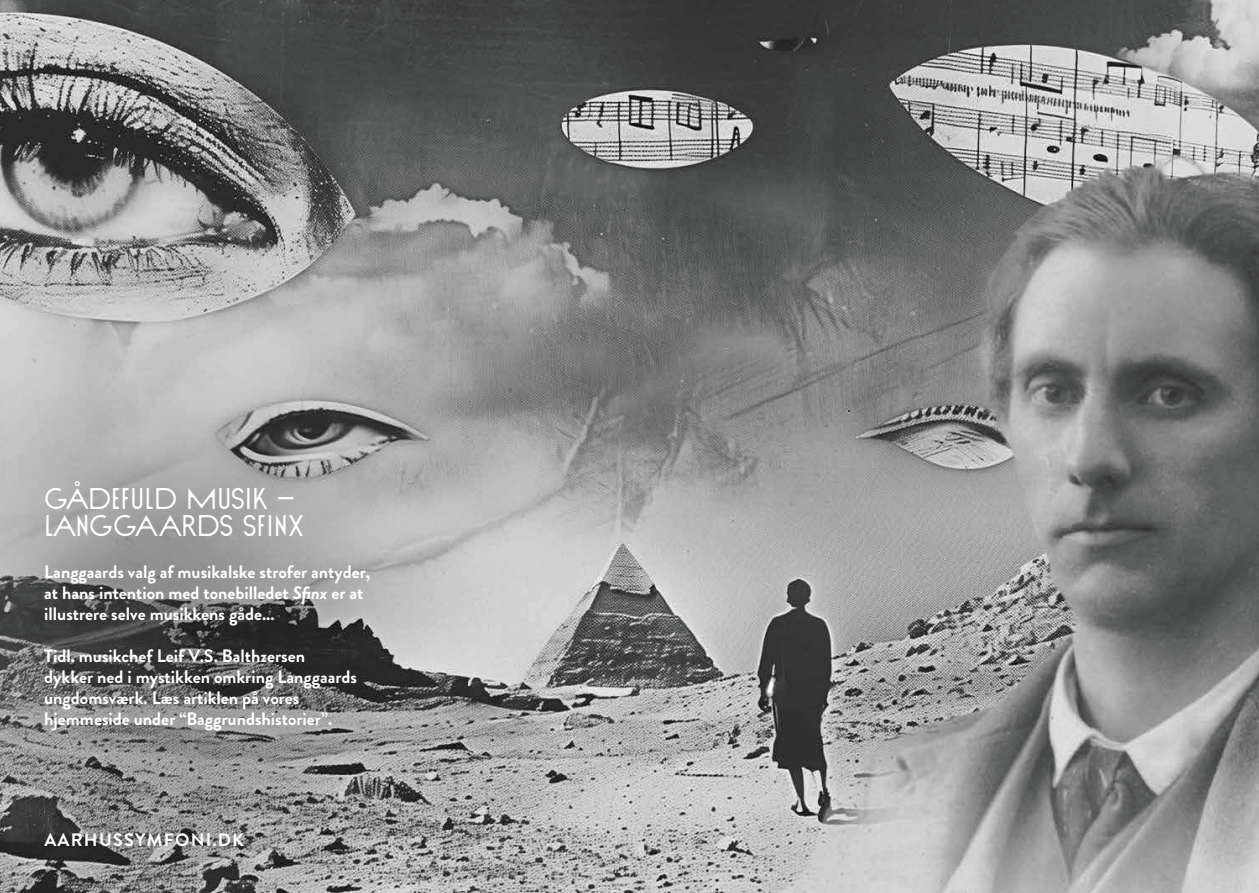
<style>
.page{position:relative;width:1259px;height:893px;background:#fff}
.page>*{position:absolute;margin:0;border:0;box-sizing:border-box;transform-origin:0 0}
.t1{font:30px/27px "Sud";letter-spacing:-.005em;color:#fff}
.t2{font:700 18px/21px "Brandon Grotesque";color:#fff}
.t3{font:700 18px "Brandon Grotesque";letter-spacing:.07em;color:#fff}
.s1{font-style:italic}
</style>
<div class="page">
<img style="left:0;top:0;width:1259px;height:893px">
<div style="left:0;top:300px;width:542px;height:593px;background:#000;opacity:.4"></div>
<div style="left:0;top:739px;width:330px;height:154px;background:#000;opacity:.3"></div>
<h1 class="t1" style="left:44px;top:484px;width:262px">GÅDEFULD MUSIK –<br>LANGGAARDS SFINX</h1>
<p class="t2" style="left:44px;top:561px;width:327px">Langgaards valg af musikalske strofer antyder, at hans intention med tonebilledet <span class="s1">Sfinx</span> er at illustrere selve musikkens gåde...</p>
<p class="t2" style="left:44px;top:645px;width:314px">Tidl. musikchef Leif V.S. Balthzersen dykker ned i mystikken omkring Langgaards ungdomsværk. Læs artiklen på vores hjemmeside under “Baggrundshistorier”.</p>
<p class="t3" style="left:44px;top:827px;width:201px">AARHUSSYMFONI.DK</p>
</div>
